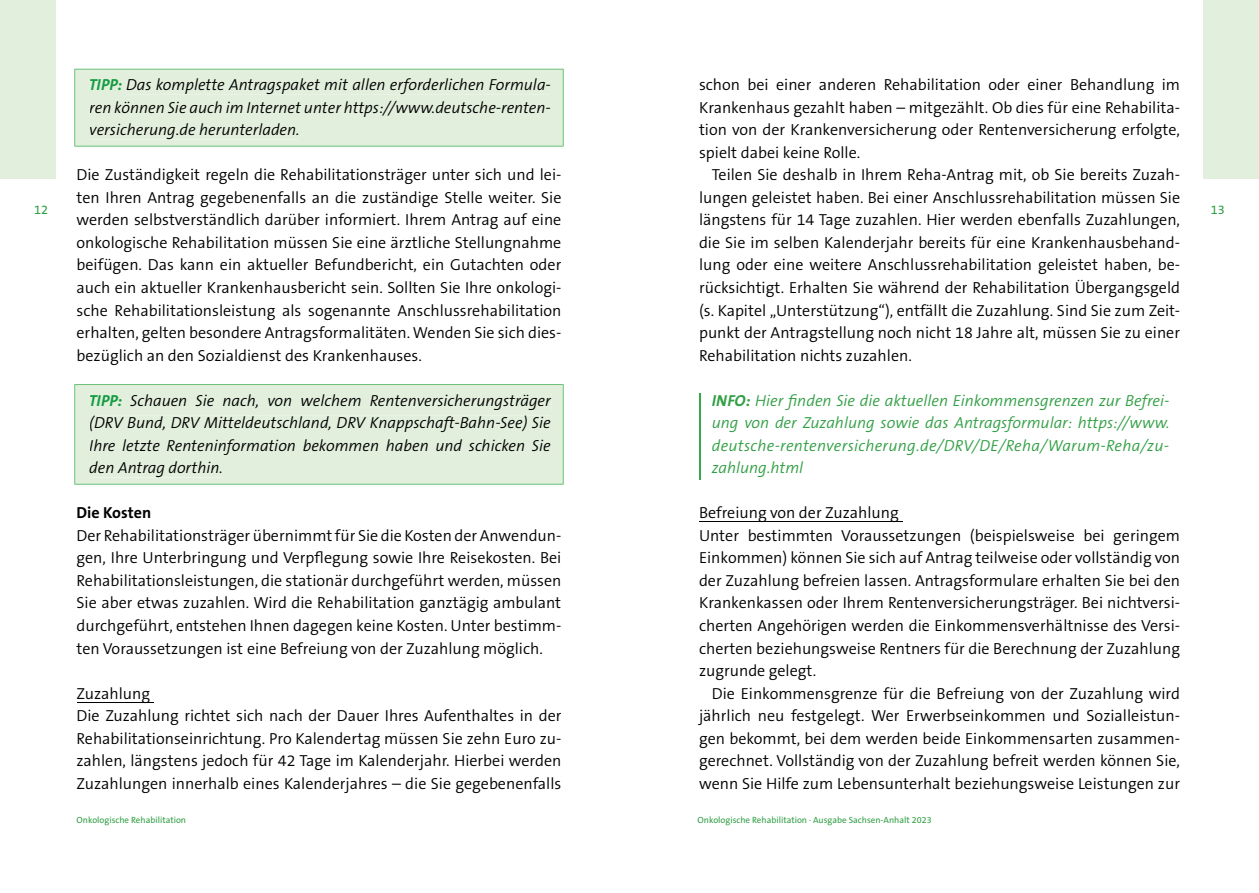
<style>
.page{position:relative;width:1259px;height:893px;background:#fff}
.page>*{position:absolute;margin:0;border:0;box-sizing:border-box;transform-origin:0 0}
.t1{font:300 16.05px/22.5px "The Sans B4";color:#000;text-align:justify}
.t2{font:italic 300 16.05px/22.5px "The Sans B4";color:#000;text-align:justify}
.t3{font:italic 300 16.05px/22.5px "The Sans B4";letter-spacing:.02em;color:#319f44;text-align:justify}
.t4{font:700 16.05px "The Sans B7";color:#000}
.t5{font:12.75px "The Sans B5 Plain";color:#319f44}
.t6{font:9px "The Sans B5 Plain";color:#319f44}
.s1{font-family:"The Sans B7";font-weight:700;color:#139b41}
.s2{font-family:"The Sans B7";font-weight:700}
</style>
<div class="page">
<div style="left:0;top:0;width:55px;height:179px;background:#e1efdc"></div>
<div style="left:1203px;top:0;width:56px;height:179px;background:#e1efdc"></div>
<hr style="left:77px;top:702px;width:76px;height:1px;background:#000">
<div style="left:74px;top:69px;width:489px;height:77px;background:#e1efdc"></div>
<div style="left:74px;top:384px;width:489px;height:101px;background:#e1efdc"></div>
<hr style="left:699px;top:521px;width:203px;height:1px;background:#000">
<hr style="left:699px;top:393px;width:1px;height:86px;background:#34ab49">
<p class="t5" style="left:34px;top:203px;width:16px">12</p>
<p class="t2" style="left:89px;top:74px;width:463px"><span class="s1">TIPP:</span> Das komplette Antragspaket mit allen erforderlichen Formula&shy;ren können Sie auch im Internet unter https://www.deutsche-renten&shy;versicherung.de herunterladen.</p>
<p class="t1" style="left:77px;top:164px;width:486px">Die Zuständigkeit regeln die Rehabilitationsträger unter sich und lei&shy;ten Ihren Antrag gegebenenfalls an die zuständige Stelle weiter. Sie werden selbstverständlich darüber informiert. Ihrem Antrag auf eine onkologische Rehabilitation müssen Sie eine ärztliche Stellungnahme beifügen. Das kann ein aktueller Befundbericht, ein Gutachten oder auch ein aktueller Krankenhausbericht sein. Sollten Sie Ihre onkologi&shy;sche Rehabilitationsleistung als sogenannte Anschlussrehabilitation erhalten, gelten besondere Antragsformalitäten. Wenden Sie sich dies&shy;bezüglich an den Sozialdienst des Krankenhauses.</p>
<p class="t2" style="left:89px;top:389px;width:463px"><span class="s1">TIPP:</span> Schauen Sie nach, von welchem Rentenversicherungsträger (DRV Bund, DRV Mitteldeutschland, DRV Knappschaft-Bahn-See) Sie Ihre letzte Renteninformation bekommen haben und schicken Sie den Antrag dorthin.</p>
<p class="t4" style="left:77px;top:504px;width:76px">Die Kosten</p>
<p class="t1" style="left:77px;top:525px;width:486px">Der Rehabilitationsträger übernimmt für Sie die Kosten der Anwendun&shy;gen, Ihre Unterbringung und Verpflegung sowie Ihre Reisekosten. Bei Rehabilitationsleistungen, die stationär durchgeführt werden, müssen Sie aber etwas zuzahlen. Wird die Rehabilitation ganztägig ambulant durchgeführt, entstehen Ihnen dagegen keine Kosten. Unter bestimm&shy;ten Voraussetzungen ist eine Befreiung von der Zuzahlung möglich.</p>
<p class="t1" style="left:77px;top:682px;width:486px;text-align:left">Zuzahlung<br>Die Zuzahlung richtet sich nach der Dauer Ihres Aufenthaltes in der Rehabilitationseinrichtung. Pro Kalendertag müssen Sie zehn Euro zu&shy;zahlen, längstens jedoch für 42 Tage im Kalenderjahr. Hierbei werden Zuzahlungen innerhalb eines Kalenderjahres – die Sie gegebenenfalls</p>
<p class="t1" style="left:699px;top:74px;width:482px">schon bei einer anderen Rehabilitation oder einer Behandlung im Krankenhaus gezahlt haben – mitgezählt. Ob dies für eine Rehabilita&shy;tion von der Krankenversicherung oder Rentenversicherung erfolgte, spielt dabei keine Rolle.</p>
<p class="t1" style="left:699px;top:164px;width:482px;text-indent:13px">Teilen Sie deshalb in Ihrem Reha-Antrag mit, ob Sie bereits Zuzah&shy;lungen geleistet haben. Bei einer Anschlussrehabilitation müssen Sie längstens für 14 Tage zuzahlen. Hier werden ebenfalls Zuzahlungen, die Sie im selben Kalenderjahr bereits für eine Krankenhausbehand&shy;lung oder eine weitere Anschlussrehabilitation geleistet haben, be&shy;rücksichtigt. Erhalten Sie während der Rehabilitation Übergangsgeld (s. Kapitel „Unterstützung“), entfällt die Zuzahlung. Sind Sie zum Zeit&shy;punkt der Antragstellung noch nicht 18 Jahre alt, müssen Sie zu einer Rehabilitation nichts zuzahlen.</p>
<p class="t3" style="left:712px;top:389px;width:459px"><span class="s2">INFO:</span> Hier finden Sie die aktuellen Einkommensgrenzen zur Befrei&shy;ung von der Zuzahlung sowie das Antragsformular: https://www. deutsche-rentenversicherung.de/DRV/DE/Reha/Warum-Reha/zu&shy;zahlung.html</p>
<p class="t1" style="left:699px;top:502px;width:482px;text-align:left">Befreiung von der Zuzahlung<br>Unter bestimmten Voraussetzungen (beispielsweise bei geringem Einkommen) können Sie sich auf Antrag teilweise oder vollständig von der Zuzahlung befreien lassen. Antragsformulare erhalten Sie bei den Krankenkassen oder Ihrem Rentenversicherungsträger. Bei nichtversi&shy;cherten Angehörigen werden die Einkommensverhältnisse des Versi&shy;cherten beziehungsweise Rentners für die Berechnung der Zuzahlung zugrunde gelegt.</p>
<p class="t1" style="left:699px;top:682px;width:482px;text-indent:13px">Die Einkommensgrenze für die Befreiung von der Zuzahlung wird jährlich neu festgelegt. Wer Erwerbseinkommen und Sozialleistun&shy;gen bekommt, bei dem werden beide Einkommensarten zusammen&shy;gerechnet. Vollständig von der Zuzahlung befreit werden können Sie, wenn Sie Hilfe zum Lebensunterhalt beziehungsweise Leistungen zur</p>
<p class="t6" style="left:77px;top:815px;width:111px">Onkologische Rehabilitation</p>
<p class="t6" style="left:697px;top:815px;width:236px">Onkologische Rehabilitation · Ausgabe Sachsen-Anhalt 2023</p>
<p class="t5" style="left:1210px;top:203px;width:16px">13</p>
</div>
